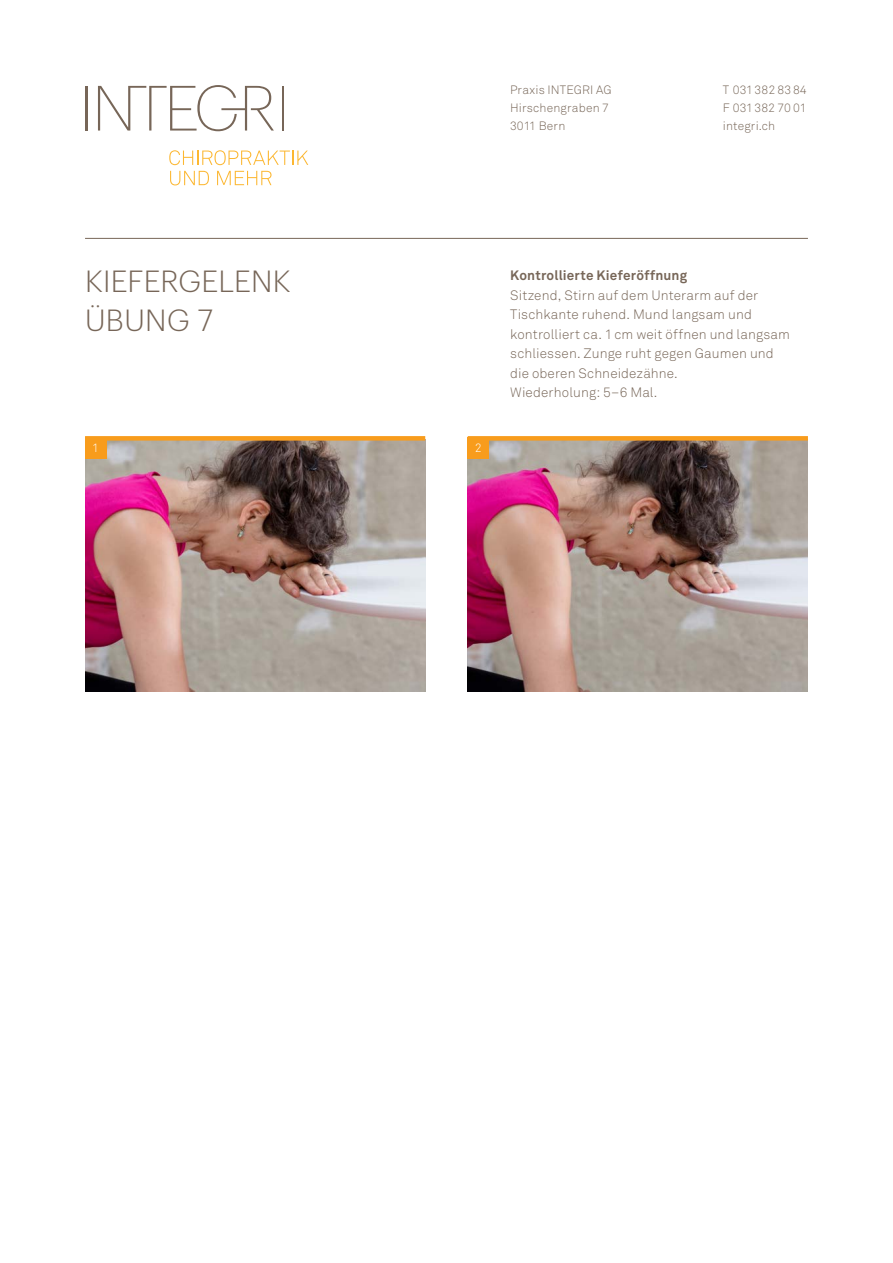
<style>
.page{position:relative;width:893px;height:1263px;background:#fff}
.page>*{position:absolute;margin:0;border:0;box-sizing:border-box;transform-origin:0 0}
.t1{font:300 30px/39px "Graphik";letter-spacing:.005em;color:#776658}
.t2{font:300 13.5px/19.5px "Akkurat";letter-spacing:.01em;color:#776658}
.t3{font:700 13.5px "Akkurat";letter-spacing:.015em;color:#776658}
.t4{font:300 12px/18px "Akkurat";letter-spacing:.01em;color:#776658;text-align:justify}
.t5{font:300 12px "Akkurat";color:#fff}
</style>
<div class="page">
<svg style="left:169px;top:150px;width:139px;height:15px"></svg>
<svg style="left:170px;top:171px;width:39px;height:14px"></svg>
<svg style="left:217px;top:171px;width:55px;height:14px"></svg>
<hr style="left:85px;top:86px;width:2px;height:45px;background:#776658">
<hr style="left:282px;top:86px;width:2px;height:45px;background:#776658">
<svg style="left:98px;top:85px;width:176px;height:46px"></svg>
<hr style="left:85px;top:238px;width:723px;height:1px;background:#776658">
<img style="left:468px;top:441px;width:340px;height:250px">
<div style="left:468px;top:436px;width:340px;height:5px;background:#f89c1c"></div>
<div style="left:468px;top:437px;width:21px;height:21px;background:#f89c1c"></div>
<img style="left:85px;top:441px;width:340px;height:250px">
<div style="left:85px;top:436px;width:340px;height:5px;background:#f89c1c"></div>
<div style="left:85px;top:437px;width:21px;height:21px;background:#f89c1c"></div>
<p class="t4" style="left:510px;top:81px;width:103px;text-align:left">Praxis INTEGRI AG<br>Hirschengraben 7<br>3011 Bern</p>
<p class="t4" style="left:723px;top:81px;width:85px">T 031 382 83 84<br>F 031 382 70 01 integri.ch</p>
<h1 class="t1" style="left:85px;top:259px;width:207px">KIEFERGELENK<br>ÜBUNG 7</h1>
<p class="t3" style="left:510px;top:267px;width:178px">Kontrollierte Kieferöffnung</p>
<p class="t2" style="left:510px;top:285px;width:281px">Sitzend, Stirn auf dem Unterarm auf der Tischkante ruhend. Mund langsam und kontrolliert ca. 1cm weit öffnen und langsam schliessen. Zunge ruht gegen Gaumen und die oberen Schneidezähne.<br>Wiederholung: 5–6 Mal.</p>
<p class="t5" style="left:92px;top:441px;width:8px">1</p>
<p class="t5" style="left:475px;top:441px;width:8px">2</p>
</div>
